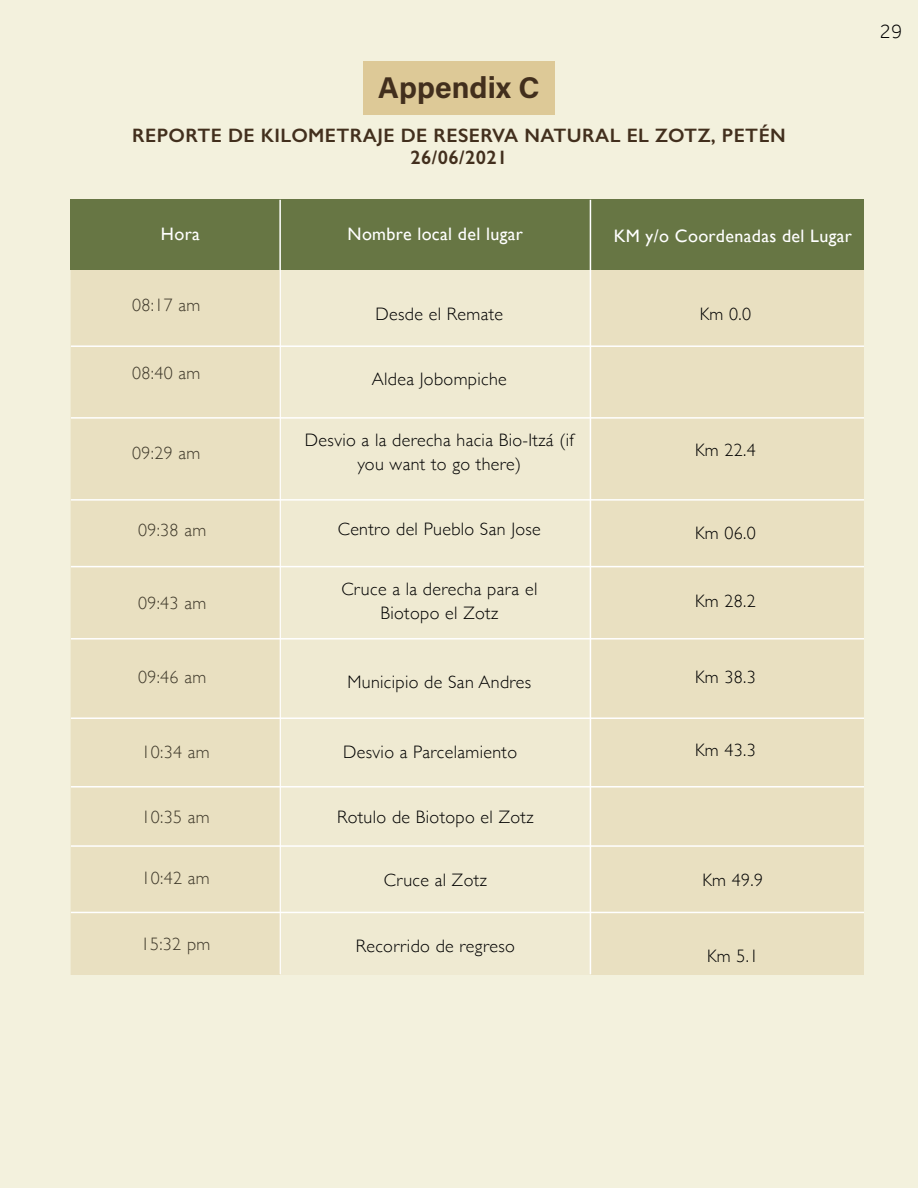
<style>
.page{position:relative;width:918px;height:1188px;background:#f3f1dd}
.page>*{position:absolute;margin:0;border:0;box-sizing:border-box;transform-origin:0 0}
.t1{font:30px "Acumin Variable Concept";letter-spacing:.005em;color:#422f1d}
.t2{font:300 21px "Effra";color:#000}
.t3{font:600 19.5px/22.5px "Gill Sans";letter-spacing:.02em;color:#422f1d;text-align:center}
.t4{font:300 18px/24px "Gill Sans";letter-spacing:.02em;color:#000;text-align:center}
.t5{font:18px "Gill Sans";letter-spacing:.02em;color:#fff}
</style>
<div class="page">
<div style="left:71px;top:270px;width:793px;height:704px;background:#efead2"></div>
<div style="left:591px;top:270px;width:273px;height:704px;background:#e9e0c1"></div>
<div style="left:363px;top:61px;width:192px;height:54px;background:#ddc997"></div>
<div style="left:71px;top:200px;width:793px;height:70px;background:#677644"></div>
<hr style="left:279px;top:200px;width:2px;height:774px;background:#fff">
<hr style="left:590px;top:200px;width:1px;height:774px;background:#fff">
<div style="left:71px;top:270px;width:208px;height:704px;background:#e9e0c1"></div>
<hr style="left:71px;top:345px;width:793px;height:2px;background:#fff">
<hr style="left:71px;top:417px;width:793px;height:2px;background:#fff">
<hr style="left:71px;top:499px;width:793px;height:2px;background:#fff">
<hr style="left:71px;top:566px;width:793px;height:1px;background:#fff">
<hr style="left:71px;top:638px;width:793px;height:2px;background:#fff">
<hr style="left:71px;top:912px;width:793px;height:1px;background:#fff">
<hr style="left:71px;top:786px;width:793px;height:2px;background:#fff">
<hr style="left:71px;top:845px;width:793px;height:2px;background:#fff">
<hr style="left:71px;top:717px;width:793px;height:2px;background:#fff">
<h1 class="t1" style="left:378px;top:67px;width:163px">Appendix C</h1>
<p class="t3" style="left:132px;top:124px;width:655px">REPORTE DE KILOMETRAJE DE RESERVA NATURAL EL ZOTZ, PETÉN<br>26/06/2021</p>
<p class="t5" style="left:161px;top:223px;width:40px">Hora</p>
<p class="t5" style="left:348px;top:223px;width:177px">Nombre local del lugar</p>
<p class="t5" style="left:614px;top:225px;width:240px">KM y/o Coordenadas del Lugar</p>
<p class="t4" style="left:132px;top:292px;width:70px">08:17 am</p>
<p class="t4" style="left:132px;top:361px;width:70px">08:40 am</p>
<p class="t4" style="left:132px;top:440px;width:70px">09:29 am</p>
<p class="t4" style="left:138px;top:517px;width:70px">09:38 am</p>
<p class="t4" style="left:138px;top:590px;width:70px">09:43 am</p>
<p class="t4" style="left:375px;top:301px;width:129px">Desde el Remate</p>
<p class="t4" style="left:372px;top:367px;width:137px">Aldea Jobompiche</p>
<p class="t4" style="left:305px;top:427px;width:270px">Desvio a la derecha hacia Bio-Itzá (if you want to go there)</p>
<p class="t4" style="left:338px;top:516px;width:205px">Centro del Pueblo San Jose</p>
<p class="t4" style="left:341px;top:576px;width:198px">Cruce a la derecha para el<br>Biotopo el Zotz</p>
<p class="t4" style="left:700px;top:301px;width:53px">Km 0.0</p>
<p class="t4" style="left:695px;top:437px;width:62px">Km 22.4</p>
<p class="t4" style="left:695px;top:520px;width:62px">Km 06.0</p>
<p class="t4" style="left:695px;top:588px;width:62px">Km 28.2</p>
<p class="t4" style="left:138px;top:664px;width:70px">09:46 am</p>
<p class="t4" style="left:347px;top:669px;width:185px">Municipio de San Andres</p>
<p class="t4" style="left:695px;top:664px;width:62px">Km 38.3</p>
<p class="t4" style="left:141px;top:739px;width:70px">10:34 am</p>
<p class="t4" style="left:343px;top:739px;width:175px">Desvio a Parcelamiento</p>
<p class="t4" style="left:141px;top:804px;width:70px">10:35 am</p>
<p class="t4" style="left:337px;top:805px;width:198px">Rotulo de Biotopo el Zotz</p>
<p class="t4" style="left:141px;top:866px;width:70px">10:42 am</p>
<p class="t4" style="left:384px;top:867px;width:104px">Cruce al Zotz</p>
<p class="t4" style="left:141px;top:931px;width:71px">15:32 pm</p>
<p class="t4" style="left:356px;top:933px;width:161px">Recorrido de regreso</p>
<p class="t4" style="left:695px;top:737px;width:62px">Km 43.3</p>
<p class="t4" style="left:702px;top:867px;width:62px">Km 49.9</p>
<p class="t4" style="left:707px;top:943px;width:53px">Km 5.1</p>
<p class="t2" style="left:880px;top:19px;width:24px">29</p>
</div>
